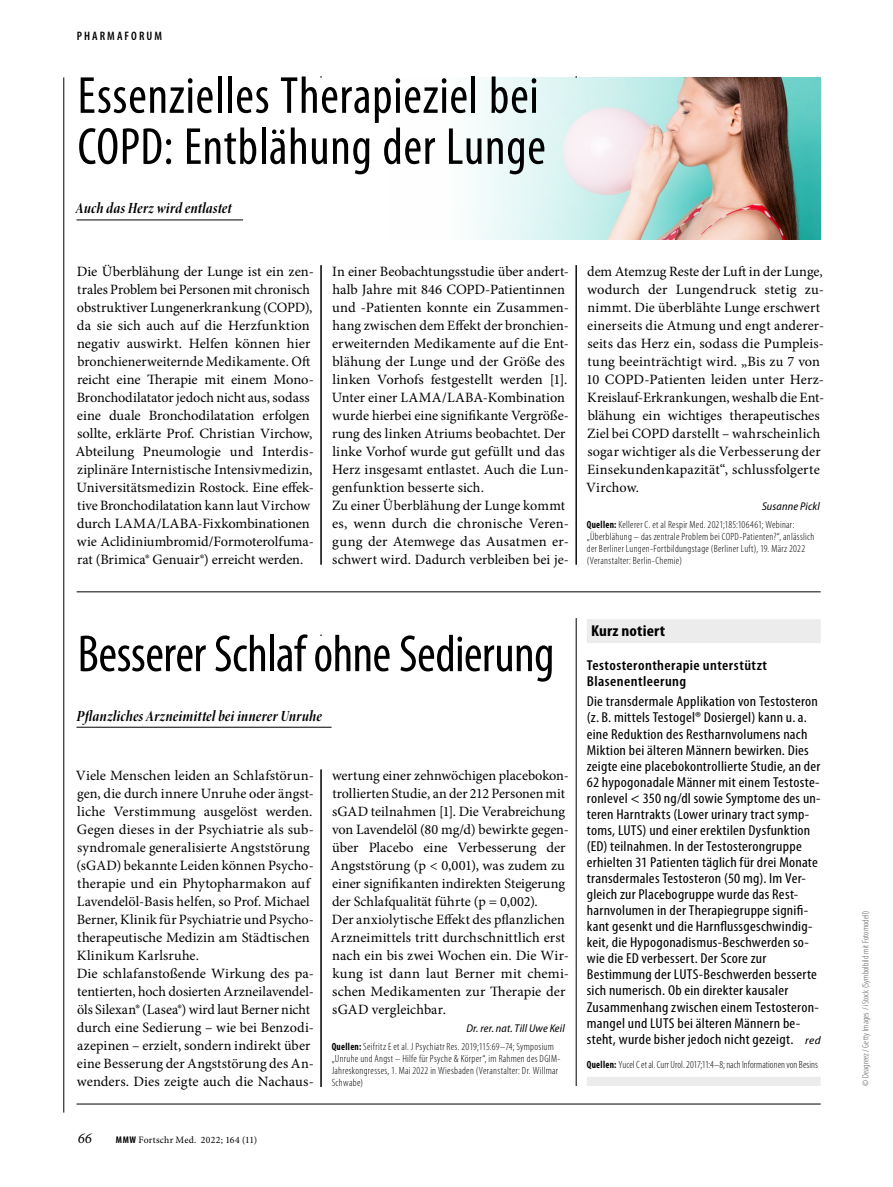
<style>
.page{position:relative;width:893px;height:1187px;background:#fff}
.page>*{position:absolute;margin:0;border:0;box-sizing:border-box;transform-origin:0 0}
.Title_klein{font:condensed 52.5px/51px "Myriad Pro";letter-spacing:.01em;color:#000}
.Title_klein-2{font:condensed 52.5px "Myriad Pro";letter-spacing:-.01em;color:#000}
.SuperTitle_1Pharma{font:15.75px "Minion Pro Bold Cn It Disp";letter-spacing:.005em;color:#000}
.NoXML_Kurz_notiert{font:700 condensed 15.75px "Myriad Pro";letter-spacing:.01em;color:#000;scale:1.1 1}
.t1{font:italic 14.85px "Minion Pro";color:#000}
.Para_Kurz_notiert{font:condensed 14.4px/16px "Myriad Pro";letter-spacing:.015em;color:#000;scale:1.1 1}
.Title_Kurz_notiert{font:600 condensed 14.4px/16.5px "Myriad Pro";letter-spacing:.03em;color:#000;scale:1.1 1}
.Para_x{font:14.25px/18px "Minion Pro";letter-spacing:.005em;color:#000}
.t2{font:600 condensed 12.3px "Myriad Pro";letter-spacing:.165em;color:#000}
.Para_x-2{font:italic semi-condensed 11.25px "Myriad Pro";letter-spacing:.01em;color:#000}
.Source_x{font:300 condensed 10.5px/12px "Myriad Pro";letter-spacing:.03em;color:#000}
.Source_BoxLine{font:300 condensed 10.5px "Myriad Pro";letter-spacing:.005em;color:#000}
.t3{font:9.75px "Minion Pro";letter-spacing:.025em;color:#000}
.Image_Source_x{font:300 condensed 9px "Myriad Pro";letter-spacing:.02em;color:#4d4d4c}
.s1{font-weight:700}
.s2{font-family:"Myriad Pro";font-weight:700;font-stretch:condensed}
.s3{font-style:italic;font-stretch:semi-condensed;font-size:11.25px}
</style>
<div class="page">
<hr style="left:64px;top:77px;width:1px;height:1035px;background:#000">
<hr style="left:77px;top:1103px;width:744px;height:1px;background:#000">
<hr style="left:77px;top:591px;width:744px;height:1px;background:#000">
<hr style="left:576px;top:618px;width:1px;height:467px;background:#000">
<img style="left:471px;top:77px;width:350px;height:162px">
<div style="left:587px;top:619px;width:234px;height:24px;background:#ececec"></div>
<div style="left:587px;top:1076px;width:234px;height:9px;background:#ececec"></div>
<hr style="left:77px;top:727px;width:255px;height:1px;background:#000">
<hr style="left:321px;top:769px;width:1px;height:317px;background:#000">
<hr style="left:77px;top:220px;width:166px;height:1px;background:#000">
<hr style="left:321px;top:265px;width:1px;height:299px;background:#000">
<hr style="left:576px;top:265px;width:1px;height:299px;background:#000">
<p class="t2" style="left:77px;top:29px;width:87px">PHARMAFORUM</p>
<p class="Title_klein" style="left:78px;top:69px;width:470px">Essenzielles Therapieziel bei<br>COPD: Entblähung der Lunge</p>
<p class="SuperTitle_1Pharma" style="left:76px;top:199px;width:158px">Auch das Herz wird entlastet</p>
<p class="Para_x" style="left:75px;top:262px;width:240px">Die Überblähung der Lunge ist ein zen&shy;trales Problem bei Personen mit chronisch obstruktiver Lungenerkrankung (COPD), da sie sich auch auf die Herzfunktion negativ auswirkt. Helfen können hier bronchienerweiternde Medikamente. Oft reicht eine Therapie mit einem Mono-Bronchodilatator jedoch nicht aus, sodass eine duale Bronchodilatation erfolgen sollte, erklärte Prof. Christian Virchow, Abteilung Pneumologie und Interdis&shy;ziplinäre Internistische Intensivmedizin, Universitätsmedizin Rostock. Eine effek&shy;tive Bronchodilatation kann laut Virchow durch LAMA/LABA-Fixkombinationen wie Aclidiniumbromid/Formoterolfuma&shy;rat (Brimica® Genuair®) erreicht werden.</p>
<p class="Para_x" style="left:332px;top:262px;width:239px">In einer Beobachtungsstudie über andert&shy;halb Jahre mit 846 COPD-Patientinnen und -Patienten konnte ein Zusammen&shy;hang zwischen dem Effekt der bronchien&shy;erweiternden Medikamente auf die Ent&shy;blähung der Lunge und der Größe des linken Vorhofs festgestellt werden [1].<br>Unter einer LAMA/LABA-Kombination wurde hierbei eine signifikante Vergröße&shy;rung des linken Atriums beobachtet. Der linke Vorhof wurde gut gefüllt und das Herz insgesamt entlastet. Auch die Lun&shy;genfunktion besserte sich.</p>
<p class="Para_x" style="left:332px;top:496px;width:238px">Zu einer Überblähung der Lunge kommt es, wenn durch die chronische Veren&shy;gung der Atemwege das Ausatmen er&shy;schwert wird. Dadurch verbleiben bei je-</p>
<p class="Para_x" style="left:586px;top:262px;width:240px">dem Atemzug Reste der Luft in der Lunge, wodurch der Lungendruck stetig zu&shy;nimmt. Die überblähte Lunge erschwert einerseits die Atmung und engt anderer&shy;seits das Herz ein, sodass die Pumpleis&shy;tung beeinträchtigt wird. „Bis zu 7 von 10 COPD-Patienten leiden unter Herz-Kreislauf-Erkrankungen, weshalb die Ent&shy;blähung ein wichtiges therapeutisches Ziel bei COPD darstellt – wahrscheinlich sogar wichtiger als die Verbesserung der Einsekundenkapazität“, schlussfolgerte Virchow.</p>
<p class="Para_x-2" style="left:762px;top:500px;width:59px">Susanne Pickl</p>
<p class="Source_x" style="left:587px;top:518px;width:229px"><span class="s1">Quellen:</span> Kellerer C. et al Respir Med. 2021;185:106461; Webinar: „Überblähung – das zentrale Problem bei COPD-Patienten?“, anlässlich der Berliner Lungen-Fortbildungstage (Berliner Luft), 19. März 2022 (Veranstalter: Berlin-Chemie)</p>
<p class="Title_klein-2" style="left:78px;top:622px;width:478px">Besserer Schlaf ohne Sedierung</p>
<p class="SuperTitle_1Pharma" style="left:77px;top:706px;width:247px">Pflanzliches Arzneimittel bei innerer Unruhe</p>
<p class="Para_x" style="left:76px;top:766px;width:239px">Viele Menschen leiden an Schlafstörun&shy;gen, die durch innere Unruhe oder ängst&shy;liche Verstimmung ausgelöst werden.<br>Gegen dieses in der Psychiatrie als sub&shy;syndromale generalisierte Angststörung (sGAD) bekannte Leiden können Psycho&shy;therapie und ein Phytopharmakon auf Lavendelöl-Basis helfen, so Prof. Michael Berner, Klinik für Psychiatrie und Psycho&shy;therapeutische Medizin am Städtischen Klinikum Karlsruhe.</p>
<p class="Para_x" style="left:77px;top:964px;width:239px">Die schlafanstoßende Wirkung des pa&shy;tentierten, hoch dosierten Arzneilavendel&shy;öls Silexan® (Lasea®) wird laut Berner nicht durch eine Sedierung – wie bei Benzodi&shy;azepinen – erzielt, sondern indirekt über eine Besserung der Angststörung des An&shy;wenders. Dies zeigte auch die Nachaus-</p>
<p class="t1" style="left:78px;top:1128px;width:16px">66</p>
<p class="t3" style="left:116px;top:1132px;width:143px"><span class="s2">MMW</span> Fortschr Med. 2022; 164 (11)</p>
<p class="Para_x" style="left:331px;top:766px;width:240px">wertung einer zehnwöchigen placebokon&shy;trollierten Studie, an der 212 Personen mit sGAD teilnahmen [1]. Die Verabreichung von Lavendelöl (80 mg/d) bewirkte gegen&shy;über Placebo eine Verbesserung der Angststörung (p &lt; 0,001), was zudem zu einer signifikanten indirekten Steigerung der Schlafqualität führte (p = 0,002).</p>
<p class="Para_x" style="left:331px;top:910px;width:240px">Der anxiolytische Effekt des pflanzlichen Arzneimittels tritt durchschnittlich erst nach ein bis zwei Wochen ein. Die Wir&shy;kung ist dann laut Berner mit chemi&shy;schen Medikamenten zur Therapie der sGAD vergleichbar.</p>
<p class="Para_x-2" style="left:466px;top:1022px;width:100px">Dr. rer. nat. Till Uwe Keil</p>
<p class="Source_x" style="left:332px;top:1040px;width:230px"><span class="s1">Quellen:</span> Seifritz E et al. J Psychiatr Res. 2019;115:69–74; Symposium „Unruhe und Angst – Hilfe für Psyche &amp; Körper“, im Rahmen des DGIM-Jahreskongresses, 1. Mai 2022 in Wiesbaden (Veranstalter: Dr. Willmar Schwabe)</p>
<p class="NoXML_Kurz_notiert" style="left:591px;top:621px;width:69px">Kurz notiert</p>
<p class="Title_Kurz_notiert" style="left:587px;top:656px;width:165px">Testosterontherapie unterstützt<br>Blasenentleerung</p>
<p class="Para_Kurz_notiert" style="left:587px;top:693px;width:214px">Die transdermale Applikation von Testosteron (z. B. mittels Testogel® Dosiergel) kann u.a. eine Reduktion des Restharnvolumens nach Miktion bei älteren Männern bewirken. Dies zeigte eine placebokontrollierte Studie, an der 62 hypogonadale Männer mit einem Testoste&shy;ronlevel &lt; 350 ng/dl sowie Symptome des un&shy;teren Harntrakts (Lower urinary tract symp&shy;toms, LUTS) und einer erektilen Dysfunktion (ED) teilnahmen. In der Testosterongruppe erhielten 31 Patienten täglich für drei Monate transdermales Testosteron (50 mg). Im Ver&shy;gleich zur Placebogruppe wurde das Rest&shy;harnvolumen in der Therapiegruppe signifi&shy;kant gesenkt und die Harnflussgeschwindig&shy;keit, die Hypogonadismus-Beschwerden so&shy;wie die ED verbessert. Der Score zur Bestimmung der LUTS-Beschwerden besserte sich numerisch. Ob ein direkter kausaler Zusammenhang zwischen einem Testosteron&shy;mangel und LUTS bei älteren Männern be&shy;steht, wurde bisher jedoch nicht gezeigt. <span class="s3">red</span></p>
<p class="Source_BoxLine" style="left:587px;top:1059px;width:233px"><span class="s1">Quellen:</span> Yucel C et al. Curr Urol. 2017;11:4–8; nach Informationen von Besins</p>
<p class="Image_Source_x" style="left:861px;top:1085px;width:177px;rotate:-90deg">© Deagreez / Getty Images / iStock (Symbolbild mit Fotomodell)</p>
</div>
